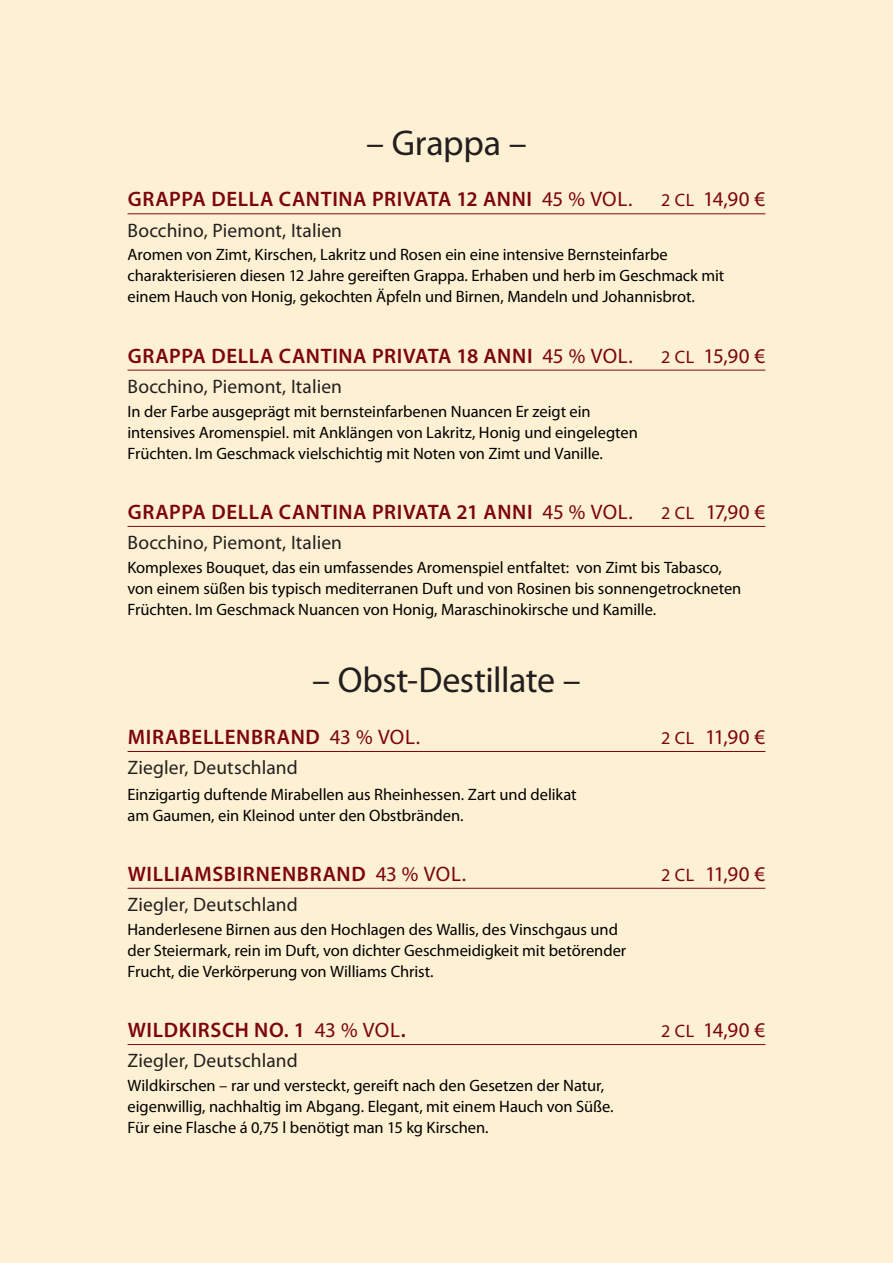
<style>
.page{position:relative;width:893px;height:1263px;background:#fef1d3}
.page>*{position:absolute;margin:0;border:0;box-sizing:border-box;transform-origin:0 0}
.t1{font:36px "Myriad Pro";letter-spacing:-.01em;color:#231f20}
.t2{font:600 21px "Myriad Pro";letter-spacing:.03em;color:#7c040e}
.t3{font:21px "Myriad Pro";letter-spacing:-.02em;color:#7c040e}
.t4{font:19.5px "Myriad Pro";letter-spacing:.005em;color:#231f20}
.t5{font:16.5px/21px "Myriad Pro";letter-spacing:-.005em;color:#000}
.s1{font-weight:400}
.s2{font-size:18px}
</style>
<div class="page">
<hr style="left:128px;top:213px;width:637px;height:1px;background:#7c040e">
<hr style="left:128px;top:370px;width:637px;height:1px;background:#7c040e">
<hr style="left:128px;top:526px;width:637px;height:1px;background:#7c040e">
<hr style="left:128px;top:751px;width:637px;height:1px;background:#7c040e">
<hr style="left:128px;top:888px;width:637px;height:1px;background:#7c040e">
<hr style="left:128px;top:1044px;width:637px;height:1px;background:#7c040e">
<h1 class="t1" style="left:366px;top:120px;width:162px">– Grappa –</h1>
<p class="t2" style="left:128px;top:186px;width:506px">GRAPPA DELLA CANTINA PRIVATA 12 ANNI <span class="s1">45 % Vol.</span></p>
<p class="t3" style="left:661px;top:186px;width:106px"><span class="s2">2 cl</span> 14,90 €</p>
<p class="t4" style="left:128px;top:218px;width:216px">Bocchino, Piemont, Italien</p>
<p class="t5" style="left:128px;top:244px;width:598px">Aromen von Zimt, Kirschen, Lakritz und Rosen ein eine intensive Bernsteinfarbe charakterisieren diesen 12 Jahre gereiften Grappa. Erhaben und herb im Geschmack mit einem Hauch von Honig, gekochten Äpfeln und Birnen, Mandeln und Johannisbrot.</p>
<p class="t2" style="left:128px;top:342px;width:507px">GRAPPA DELLA CANTINA PRIVATA 18 ANNI <span class="s1">45 % Vol.</span></p>
<p class="t3" style="left:661px;top:342px;width:106px"><span class="s2">2 cl</span> 15,90 €</p>
<p class="t4" style="left:128px;top:374px;width:216px">Bocchino, Piemont, Italien</p>
<p class="t5" style="left:128px;top:400px;width:512px">In der Farbe ausgeprägt mit bernsteinfarbenen Nuancen Er zeigt ein intensives Aromenspiel. mit Anklängen von Lakritz, Honig und eingelegten<br>Früchten. Im Geschmack vielschichtig mit Noten von Zimt und Vanille.</p>
<p class="t2" style="left:128px;top:498px;width:507px">GRAPPA DELLA CANTINA PRIVATA 21 ANNI <span class="s1">45 % Vol.</span></p>
<p class="t3" style="left:661px;top:499px;width:106px"><span class="s2">2 cl</span> 17,90 €</p>
<p class="t4" style="left:128px;top:531px;width:216px">Bocchino, Piemont, Italien</p>
<p class="t5" style="left:128px;top:557px;width:615px">Komplexes Bouquet, das ein umfassendes Aromenspiel entfaltet: von Zimt bis Tabasco, von einem süßen bis typisch mediterranen Duft und von Rosinen bis sonnengetrockneten<br>Früchten. Im Geschmack Nuancen von Honig, Maraschinokirsche und Kamille.</p>
<h1 class="t1" style="left:312px;top:658px;width:270px">– Obst-Destillate –</h1>
<p class="t2" style="left:128px;top:723px;width:294px">MIRABELLENBRAND <span class="s1">43 % Vol.</span></p>
<p class="t3" style="left:661px;top:724px;width:106px"><span class="s2">2 cl</span> 11,90 €</p>
<p class="t4" style="left:128px;top:756px;width:172px">Ziegler, Deutschland</p>
<p class="t5" style="left:128px;top:783px;width:451px">Einzigartig duftende Mirabellen aus Rheinhessen. Zart und delikat am Gaumen, ein Kleinod unter den Obstbränden.</p>
<p class="t2" style="left:128px;top:860px;width:340px">WILLIAMSBIRNENBRAND <span class="s1">43 % Vol.</span></p>
<p class="t3" style="left:661px;top:861px;width:106px"><span class="s2">2 cl</span> 11,90 €</p>
<p class="t4" style="left:128px;top:892px;width:172px">Ziegler, Deutschland</p>
<p class="t5" style="left:128px;top:918px;width:500px">Handerlesene Birnen aus den Hochlagen des Wallis, des Vinschgaus und der Steiermark, rein im Duft, von dichter Geschmeidigkeit mit betörender<br>Frucht, die Verkörperung von Williams Christ.</p>
<p class="t2" style="left:128px;top:1016px;width:279px">WILDKIRSCH NO. 1 <span class="s1">43 % Vol</span>.</p>
<p class="t3" style="left:661px;top:1017px;width:106px"><span class="s2">2 cl</span> 14,90 €</p>
<p class="t4" style="left:128px;top:1049px;width:172px">Ziegler, Deutschland</p>
<p class="t5" style="left:128px;top:1075px;width:488px">Wildkirschen – rar und versteckt, gereift nach den Gesetzen der Natur, eigenwillig, nachhaltig im Abgang. Elegant, mit einem Hauch von Süße.<br>Für eine Flasche á 0,75 l benötigt man 15 kg Kirschen.</p>
</div>
